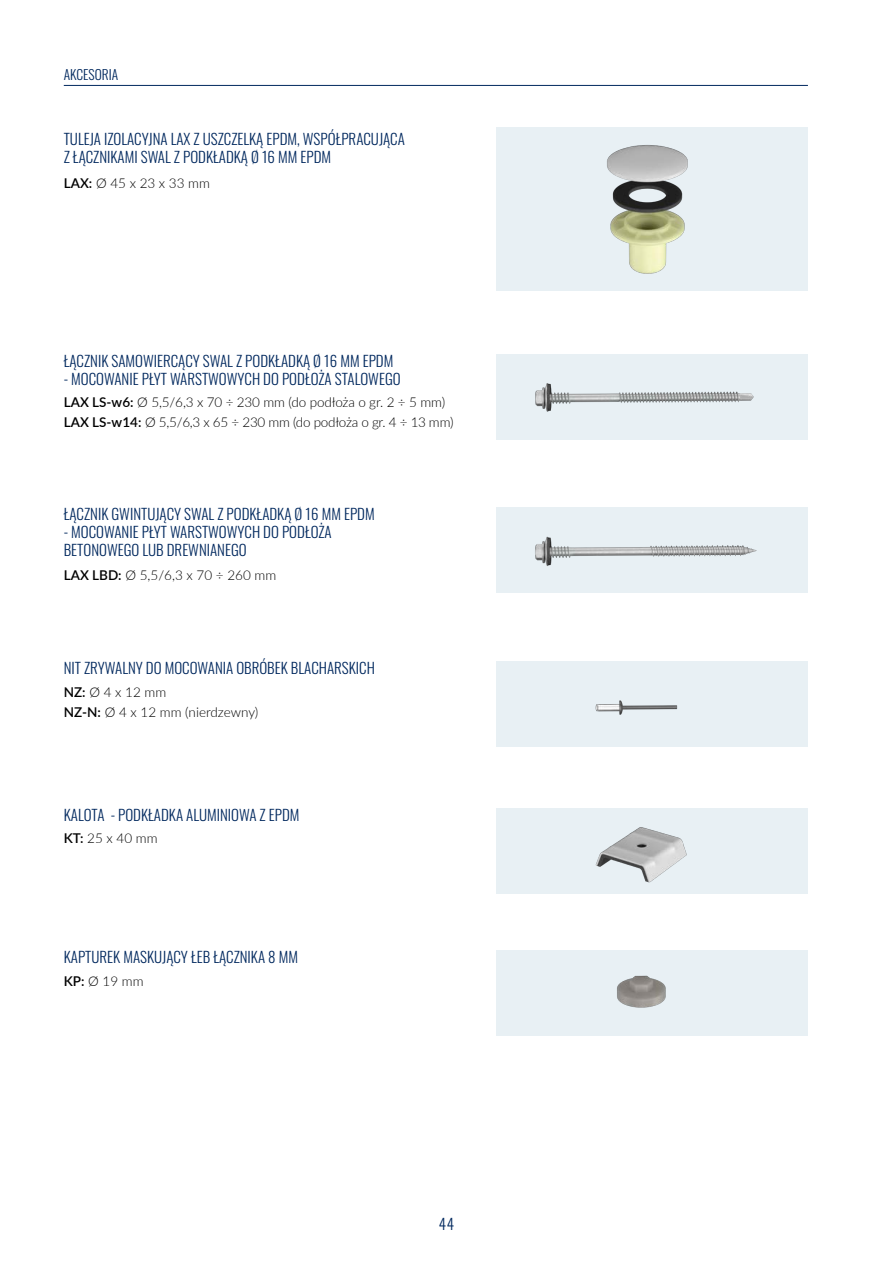
<style>
.page{position:relative;width:893px;height:1263px;background:#fff}
.page>*{position:absolute;margin:0;border:0;box-sizing:border-box;transform-origin:0 0}
.Ngłówek_Sekcji{font:300 15px "Oswald";color:#00285e}
.Podstawowy_paragraf{font:300 13.5px "Lato";letter-spacing:-.01em;color:#000}
.Ngłówek_strony{font:300 13.5px "Oswald";color:#00285e}
.s1{font-weight:600}
</style>
<div class="page">
<hr style="left:64px;top:85px;width:744px;height:1px;background:#00285e">
<div style="left:497px;top:354px;width:311px;height:85px;background:#e8f0f4"></div>
<img style="left:535px;top:383px;width:219px;height:29px">
<div style="left:497px;top:661px;width:311px;height:85px;background:#e8f0f4"></div>
<img style="left:595px;top:700px;width:83px;height:15px">
<div style="left:497px;top:808px;width:311px;height:85px;background:#e8f0f4"></div>
<img style="left:595px;top:827px;width:92px;height:56px">
<div style="left:497px;top:951px;width:311px;height:85px;background:#e8f0f4"></div>
<img style="left:617px;top:975px;width:49px;height:33px">
<div style="left:497px;top:128px;width:311px;height:163px;background:#e8f0f4"></div>
<img style="left:607px;top:145px;width:81px;height:129px">
<div style="left:497px;top:508px;width:311px;height:85px;background:#e8f0f4"></div>
<img style="left:535px;top:536px;width:222px;height:30px">
<p class="Ngłówek_strony" style="left:64px;top:62px;width:56px">AKCESORIA</p>
<p class="Ngłówek_Sekcji" style="left:64px;top:126px;width:343px">TULEJA IZOLACYJNA LAX Z USZCZELKĄ EPDM, WSPÓŁPRACUJĄCA</p>
<p class="Ngłówek_Sekcji" style="left:64px;top:144px;width:269px">Z ŁĄCZNIKAMI SWAL Z PODKŁADKĄ Ø 16 MM EPDM</p>
<p class="Podstawowy_paragraf" style="left:64px;top:174px;width:148px"><span class="s1">LAX:</span> Ø 45 x 23 x 33 mm</p>
<p class="Ngłówek_Sekcji" style="left:64px;top:347px;width:331px">ŁĄCZNIK SAMOWIERCĄCY SWAL Z PODKŁADKĄ Ø 16 MM EPDM</p>
<p class="Ngłówek_Sekcji" style="left:64px;top:365px;width:338px">- MOCOWANIE PŁYT WARSTWOWYCH DO PODŁOŻA STALOWEGO</p>
<p class="Podstawowy_paragraf" style="left:64px;top:392px;width:383px"><span class="s1">LAX LS-w6:</span> Ø 5,5/6,3 x 70 ÷ 230 mm (do podłoża o gr. 2 ÷ 5 mm)</p>
<p class="Podstawowy_paragraf" style="left:64px;top:413px;width:391px"><span class="s1">LAX LS-w14:</span> Ø 5,5/6,3 x 65 ÷ 230 mm (do podłoża o gr. 4 ÷ 13 mm)</p>
<p class="Ngłówek_Sekcji" style="left:64px;top:501px;width:312px">ŁĄCZNIK GWINTUJĄCY SWAL Z PODKŁADKĄ Ø 16 MM EPDM</p>
<p class="Ngłówek_Sekcji" style="left:64px;top:519px;width:270px">- MOCOWANIE PŁYT WARSTWOWYCH DO PODŁOŻA</p>
<p class="Ngłówek_Sekcji" style="left:64px;top:537px;width:184px">BETONOWEGO LUB DREWNIANEGO</p>
<p class="Podstawowy_paragraf" style="left:64px;top:566px;width:214px"><span class="s1">LAX LBD:</span> Ø 5,5/6,3 x 70 ÷ 260 mm</p>
<p class="Ngłówek_Sekcji" style="left:64px;top:654px;width:313px">NIT ZRYWALNY DO MOCOWANIA OBRÓBEK BLACHARSKICH</p>
<p class="Podstawowy_paragraf" style="left:64px;top:682px;width:104px"><span class="s1">NZ:</span> Ø 4 x 12 mm</p>
<p class="Podstawowy_paragraf" style="left:64px;top:703px;width:196px"><span class="s1">NZ-N:</span> Ø 4 x 12 mm (nierdzewny)</p>
<p class="Ngłówek_Sekcji" style="left:64px;top:801px;width:237px">KALOTA - PODKŁADKA ALUMINIOWA Z EPDM</p>
<p class="Podstawowy_paragraf" style="left:64px;top:829px;width:95px"><span class="s1">KT:</span> 25 x 40 mm</p>
<p class="Ngłówek_Sekcji" style="left:64px;top:944px;width:236px">KAPTUREK MASKUJĄCY ŁEB ŁĄCZNIKA 8 MM</p>
<p class="Podstawowy_paragraf" style="left:64px;top:972px;width:81px"><span class="s1">KP:</span> Ø 19 mm</p>
<p class="Ngłówek_Sekcji" style="left:439px;top:1210px;width:17px">44</p>
</div>
